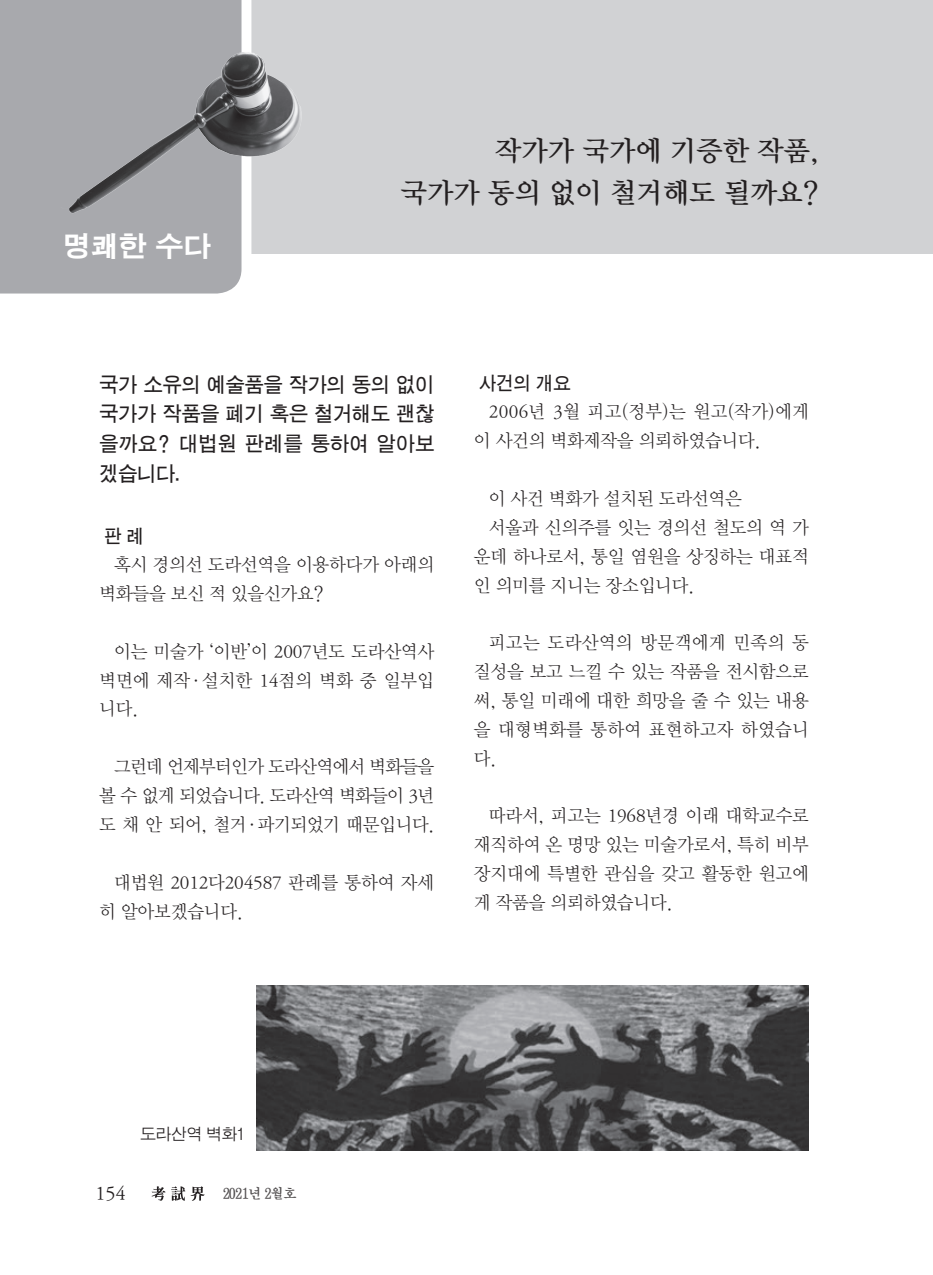
<style>
.page{position:relative;width:933px;height:1275px;background:#fff}
.page>*{position:absolute;margin:0;border:0;box-sizing:border-box;transform-origin:0 0}
.t1{font:28px/42px "DX Nmu Std 40";color:#231f20;text-align:right}
.t2{font:28px "D Xgo Std 60";color:#fff}
.t3{font:20.12px/29.8px "D Xgo Std 40";letter-spacing:-.01em;color:#231f20;text-align:justify;scale:.95 1}
.t4{font:19.25px "DX Nmu Std 30";color:#231f20}
.t5{font:18.38px/28.9px "DX Nmu Std 20";letter-spacing:-.01em;color:#231f20;text-align:justify}
.t6{font:18.38px "D Xgo Std 40";color:#231f20;scale:.95 1}
.t7{font:15.75px "D Xgo Std 20";letter-spacing:-.025em;color:#231f20}
.t8{font:14px "D Xmu Std 40";letter-spacing:-.05em;color:#231f20;scale:.95 1}
</style>
<div class="page">
<svg style="left:152px;top:1186px;width:13px;height:15px"></svg>
<svg style="left:171px;top:1186px;width:14px;height:15px"></svg>
<svg style="left:191px;top:1186px;width:14px;height:15px"></svg>
<div style="left:0;top:0;width:933px;height:254px;background:#d1d2d4"></div>
<svg style="left:241px;top:0;width:10px;height:274px"></svg>
<div style="left:0;top:0;width:241px;height:294px;background:#a8a9ad"></div>
<img style="left:45px;top:38px;width:257px;height:191px">
<img style="left:256px;top:985px;width:553px;height:166px">
<h1 class="t2" style="left:63px;top:232px;width:150px">명쾌한 수다</h1>
<h1 class="t1" style="left:401px;top:131px;width:419px">작가가 국가에 기증한 작품,<br>국가가 동의 없이 철거해도 될까요?</h1>
<p class="t3" style="left:99px;top:371px;width:354px">국가 소유의 예술품을 작가의 동의 없이 국가가 작품을 폐기 혹은 철거해도 괜찮 을까요? 대법원 판례를 통하여 알아보 겠습니다.</p>
<p class="t6" style="left:104px;top:527px;width:43px">판 례</p>
<p class="t5" style="left:99px;top:551px;width:336px;text-indent:15px">혹시 경의선 도라선역을 이용하다가 아래의 벽화들을 보신 적 있을신가요?</p>
<p class="t5" style="left:99px;top:637px;width:336px;text-indent:15px">이는 미술가 ‘이반’이 2007년도 도라산역사 벽면에 제작·설치한 14점의 벽화 중 일부입 니다.</p>
<p class="t5" style="left:99px;top:753px;width:336px;text-indent:15px">그런데 언제부터인가 도라산역에서 벽화들을 볼 수 없게 되었습니다. 도라산역 벽화들이 3년 도 채 안 되어, 철거·파기되었기 때문입니다.</p>
<p class="t5" style="left:99px;top:868px;width:336px;text-indent:15px">대법원 2012다204587 판례를 통하여 자세 히 알아보겠습니다.</p>
<p class="t6" style="left:479px;top:374px;width:98px">사건의 개요</p>
<p class="t5" style="left:474px;top:398px;width:336px;text-indent:15px">2006년 3월 피고(정부)는 원고(작가)에게 이 사건의 벽화제작을 의뢰하였습니다.</p>
<p class="t5" style="left:489px;top:484px;width:254px">이 사건 벽화가 설치된 도라선역은</p>
<p class="t5" style="left:489px;top:513px;width:321px">서울과 신의주를 잇는 경의선 철도의 역 가</p>
<p class="t5" style="left:474px;top:542px;width:336px">운데 하나로서, 통일 염원을 상징하는 대표적</p>
<p class="t5" style="left:474px;top:571px;width:221px">인 의미를 지니는 장소입니다.</p>
<p class="t5" style="left:474px;top:629px;width:336px;text-indent:15px">피고는 도라산역의 방문객에게 민족의 동 질성을 보고 느낄 수 있는 작품을 전시함으로 써, 통일 미래에 대한 희망을 줄 수 있는 내용 을 대형벽화를 통하여 표현하고자 하였습니 다.</p>
<p class="t5" style="left:474px;top:802px;width:336px;text-indent:15px">따라서, 피고는 1968년경 이래 대학교수로 재직하여 온 명망 있는 미술가로서, 특히 비부 장지대에 특별한 관심을 갖고 활동한 원고에 게 작품을 의뢰하였습니다.</p>
<p class="t7" style="left:140px;top:1126px;width:106px">도라산역 벽화1</p>
<p class="t4" style="left:95px;top:1184px;width:31px">154</p>
<p class="t8" style="left:222px;top:1186px;width:80px">2021년 2월호</p>
</div>
